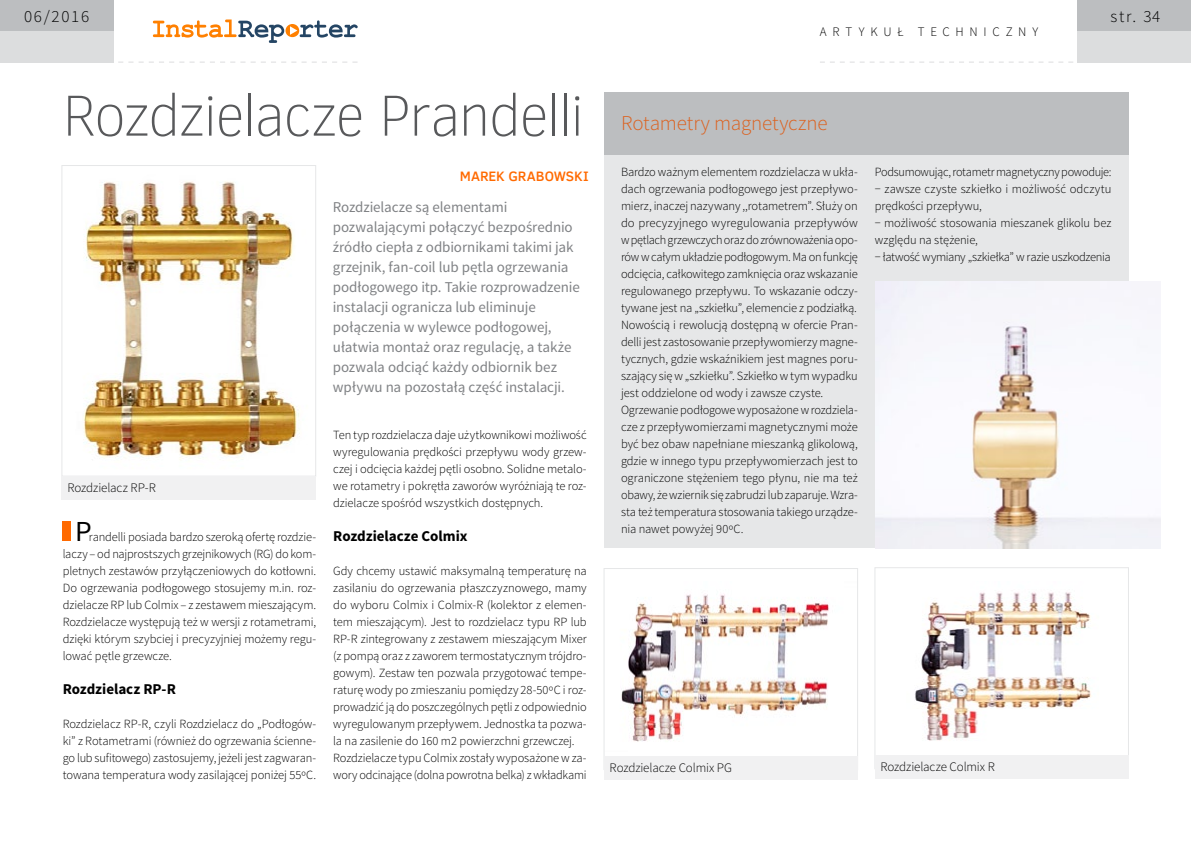
<style>
.page{position:relative;width:1191px;height:842px;background:#fff}
.page>*{position:absolute;margin:0;border:0;box-sizing:border-box;transform-origin:0 0}
.t1{font:100 59px "Clear Sans";letter-spacing:-.035em;color:#58595b}
.t2{font:29px "Source Sans Pro";color:#000}
.t3{font:300 21px "Source Sans Pro";letter-spacing:-.01em;color:#dc611e}
.t4{font:300 17px "Source Sans Pro";letter-spacing:.1em;color:#000}
.t5{font:15px/20px "Source Sans Pro";letter-spacing:-.01em;color:#808285}
.t6{font:700 15px "Source Sans Pro";letter-spacing:-.005em;color:#000}
.t7{font:500 14px "Clear Sans";letter-spacing:-.005em;color:#ff6a00}
.t8{font:300 13px "Source Sans Pro";letter-spacing:-.01em;color:#000}
.t9{font:300 13px "Source Sans Pro";letter-spacing:.44em;color:#000}
.t10{font:300 12.5px/17px "Source Sans Pro";letter-spacing:-.01em;color:#000;text-align:justify}
</style>
<div class="page">
<div style="left:1077px;top:0;width:114px;height:31px;background:#bcbec0"></div>
<div style="left:1077px;top:31px;width:114px;height:31px;background:#dcddde"></div>
<svg style="left:153px;top:20px;width:204px;height:23px"></svg>
<div style="left:0;top:0;width:113px;height:31px;background:#bcbec0"></div>
<div style="left:0;top:31px;width:113px;height:31px;background:#dcddde"></div>
<svg style="left:108px;top:62px;width:249px;height:1px"></svg>
<svg style="left:820px;top:62px;width:263px;height:1px"></svg>
<div style="left:63px;top:521px;width:8px;height:20px;background:#ff6a00"></div>
<img style="left:83px;top:181px;width:216px;height:279px">
<div style="left:62px;top:165px;width:254px;height:311px;border:1px solid #e6e7e8"></div>
<div style="left:62px;top:476px;width:254px;height:24px;background:#f1f1f2"></div>
<div style="left:604px;top:93px;width:524px;height:62px;background:#bcbec0"></div>
<div style="left:604px;top:155px;width:524px;height:392px;background:#e6e7e8"></div>
<img style="left:876px;top:281px;width:284px;height:267px">
<img style="left:621px;top:594px;width:208px;height:148px">
<div style="left:604px;top:568px;width:253px;height:202px;border:1px solid #e6e7e8"></div>
<div style="left:604px;top:756px;width:253px;height:24px;background:#f1f1f2"></div>
<img style="left:915px;top:592px;width:176px;height:149px">
<div style="left:874px;top:568px;width:254px;height:201px;border:1px solid #e6e7e8"></div>
<div style="left:874px;top:755px;width:254px;height:24px;background:#f1f1f2"></div>
<h3 class="t4" style="left:24px;top:6px;width:67px">06/2016</h3>
<h3 class="t4" style="left:1110px;top:6px;width:51px">str. 34</h3>
<p class="t9" style="left:820px;top:24px;width:220px">artykuł techniczny</p>
<h1 class="t1" style="left:62px;top:77px;width:523px">Rozdzielacze Prandelli</h1>
<p class="t7" style="left:460px;top:167px;width:130px">MAREK GRABOWSKI</p>
<p class="t8" style="left:67px;top:479px;width:90px">Rozdzielacz RP-R</p>
<h2 class="t2" style="left:75px;top:514px;width:18px">P</h2>
<p class="t10" style="left:63px;top:529px;width:255px;text-indent:26px">randelli posiada bardzo szeroką ofertę rozdzie&shy;laczy – od najprostszych grzejnikowych (RG) do kom&shy;pletnych zestawów przyłączeniowych do kotłowni.<br>Do ogrzewania podłogowego stosujemy m.in. roz&shy;dzielacze RP lub Colmix – z zestawem mieszającym.<br>Rozdzielacze występują też w wersji z rotametrami, dzięki którym szybciej i precyzyjniej możemy regu&shy;lować pętle grzewcze.</p>
<p class="t6" style="left:63px;top:680px;width:115px">Rozdzielacz RP-R</p>
<p class="t10" style="left:63px;top:716px;width:255px">Rozdzielacz RP-R, czyli Rozdzielacz do „Podłogów&shy;ki” z Rotametrami (również do ogrzewania ścienne&shy;go lub sufitowego) zastosujemy, jeżeli jest zagwaran&shy;towana temperatura wody zasilającej poniżej 55ºC.</p>
<p class="t5" style="left:333px;top:198px;width:248px">Rozdzielacze są elementami pozwalającymi połączyć bezpośrednio źródło ciepła z odbiornikami takimi jak grzejnik, fan-coil lub pętla ogrzewania podłogowego itp. Takie rozprowadzenie instalacji ogranicza lub eliminuje połączenia w wylewce podłogowej, ułatwia montaż oraz regulację, a także pozwala odciąć każdy odbiornik bez wpływu na pozostałą część instalacji.</p>
<p class="t10" style="left:333px;top:427px;width:255px">Ten typ rozdzielacza daje użytkownikowi możliwość wyregulowania prędkości przepływu wody grzew&shy;czej i odcięcia każdej pętli osobno. Solidne metalo&shy;we rotametry i pokrętła zaworów wyróżniają te roz&shy;dzielacze spośród wszystkich dostępnych.</p>
<p class="t6" style="left:333px;top:527px;width:136px">Rozdzielacze Colmix</p>
<p class="t10" style="left:333px;top:563px;width:255px;text-align:left">Gdy chcemy ustawić maksymalną temperaturę na zasilaniu do ogrzewania płaszczyznowego, mamy do wyboru Colmix i Colmix-R (kolektor z elemen&shy;tem mieszającym). Jest to rozdzielacz typu RP lub RP-R zintegrowany z zestawem mieszającym Mixer (z pompą oraz z zaworem termostatycznym trójdro&shy;gowym). Zestaw ten pozwala przygotować tempe&shy;raturę wody po zmieszaniu pomiędzy 28-50ºC i roz&shy;prowadzić ją do poszczególnych pętli z odpowiednio wyregulowanym przepływem. Jednostka ta pozwa&shy;la na zasilenie do 160 m2 powierzchni grzewczej.<br>Rozdzielacze typu Colmix zostały wyposażone w za&shy;wory odcinające (dolna powrotna belka) z wkładkami</p>
<h3 class="t3" style="left:621px;top:111px;width:208px">Rotametry magnetyczne</h3>
<p class="t10" style="left:621px;top:163px;width:238px;text-align:left">Bardzo ważnym elementem rozdzielacza w ukła&shy;dach ogrzewania podłogowego jest przepływo&shy;mierz, inaczej nazywany ,,rotametrem”. Służy on do precyzyjnego wyregulowania przepływów w pętlach grzewczych oraz do zrównoważenia opo&shy;rów w całym układzie podłogowym. Ma on funkcję odcięcia, całkowitego zamknięcia oraz wskazanie regulowanego przepływu. To wskazanie odczy&shy;tywane jest na „szkiełku”, elemencie z podziałką.<br>Nowością i rewolucją dostępną w ofercie Pran&shy;delli jest zastosowanie przepływomierzy magne&shy;tycznych, gdzie wskaźnikiem jest magnes poru&shy;szający się w „szkiełku”. Szkiełko w tym wypadku jest oddzielone od wody i zawsze czyste.<br>Ogrzewanie podłogowe wyposażone w rozdziela&shy;cze z przepływomierzami magnetycznymi może być bez obaw napełniane mieszanką glikolową, gdzie w innego typu przepływomierzach jest to ograniczone stężeniem tego płynu, nie ma też obawy, że wziernik się zabrudzi lub zaparuje. Wzra&shy;sta też temperatura stosowania takiego urządze&shy;nia nawet powyżej 90ºC.</p>
<p class="t10" style="left:874px;top:163px;width:238px;text-align:left">Podsumowując, rotametr magnetyczny powoduje: − zawsze czyste szkiełko i możliwość odczytu prędkości przepływu,<br>− możliwość stosowania mieszanek glikolu bez względu na stężenie,<br>− łatwość wymiany „szkiełka” w razie uszkodzenia</p>
<p class="t8" style="left:609px;top:759px;width:124px">Rozdzielacze Colmix PG</p>
<p class="t8" style="left:880px;top:759px;width:116px">Rozdzielacze Colmix R</p>
</div>
